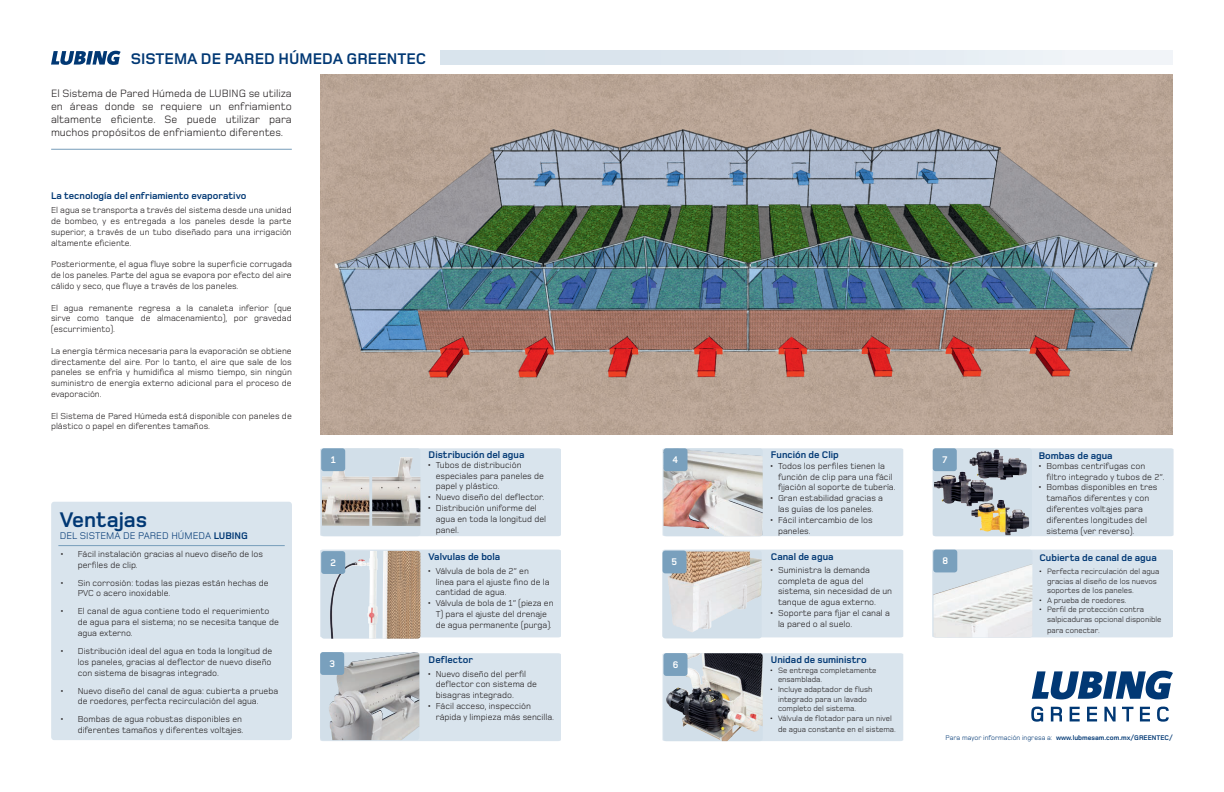
<style>
.page{position:relative;width:1224px;height:792px;background:#fff}
.page>*{position:absolute;margin:0;border:0;box-sizing:border-box;transform-origin:0 0}
.t1{font:700 22px "Foundry Monoline";color:#013874}
.t2{font:700 16px "Foundry Monoline";color:#013874}
.t3{font:11px/13.2px "Foundry Monoline";color:#231f20;text-align:justify}
.t4{font:700 10px "Foundry Monoline";color:#013874}
.t5{font:10px "Foundry Monoline";color:#013874}
.t6{font:700 10px "Foundry Monoline";color:#fff}
.t7{font:9px/10.8px "Foundry Monoline";color:#231f20}
.t8{font:8px/9.6px "Foundry Monoline";color:#231f20}
.t9{font:7px "Foundry Monoline";color:#013874}
.s1{font-weight:700}
</style>
<div class="page">
<div style="left:662px;top:448px;width:241px;height:88px;background:#d9e4ed"></div>
<div style="left:320px;top:448px;width:241px;height:88px;background:#d9e4ed"></div>
<div style="left:933px;top:448px;width:241px;height:88px;background:#d9e4ed"></div>
<div style="left:662px;top:550px;width:241px;height:87px;background:#d9e4ed"></div>
<div style="left:320px;top:550px;width:241px;height:87px;background:#d9e4ed"></div>
<div style="left:932px;top:550px;width:241px;height:87px;background:#d9e4ed"></div>
<div style="left:662px;top:653px;width:241px;height:88px;background:#d9e4ed"></div>
<div style="left:320px;top:653px;width:241px;height:88px;background:#d9e4ed"></div>
<svg style="left:441px;top:51px;width:732px;height:14px"></svg>
<svg style="left:51px;top:51px;width:70px;height:14px"></svg>
<div style="left:51px;top:502px;width:241px;height:238px;background:#d9e4ed;border-radius:3px"></div>
<hr style="left:58px;top:545px;width:227px;height:1px;background:#769dba">
<hr style="left:51px;top:149px;width:241px;height:1px;background:#769dba">
<div style="left:321px;top:448px;width:99px;height:88px;background:#d2dfe9;border-radius:3px"></div>
<img style="left:322px;top:457px;width:47px;height:69px">
<img style="left:372px;top:457px;width:48px;height:69px">
<div style="left:321px;top:448px;width:24px;height:23px;background:#79a0bd;border-radius:3px"></div>
<div style="left:321px;top:551px;width:99px;height:88px;background:#d2dfe9;border-radius:3px"></div>
<img style="left:329px;top:551px;width:91px;height:88px">
<div style="left:321px;top:551px;width:24px;height:23px;background:#79a0bd;border-radius:3px"></div>
<div style="left:320px;top:652px;width:99px;height:88px;background:#d2dfe9;border-radius:3px"></div>
<img style="left:329px;top:653px;width:90px;height:87px">
<div style="left:320px;top:652px;width:24px;height:23px;background:#79a0bd;border-radius:3px"></div>
<img style="left:664px;top:449px;width:99px;height:87px">
<div style="left:663px;top:448px;width:25px;height:23px;background:#79a0bd;border-radius:3px"></div>
<div style="left:662px;top:551px;width:100px;height:87px;background:#d2dfe9;border-radius:3px"></div>
<img style="left:668px;top:552px;width:94px;height:80px">
<div style="left:663px;top:551px;width:24px;height:22px;background:#79a0bd;border-radius:3px"></div>
<img style="left:664px;top:653px;width:99px;height:88px">
<div style="left:664px;top:653px;width:24px;height:23px;background:#79a0bd;border-radius:3px"></div>
<div style="left:933px;top:448px;width:99px;height:88px;background:#d2dfe9;border-radius:3px"></div>
<img style="left:934px;top:472px;width:59px;height:34px">
<img style="left:971px;top:500px;width:58px;height:35px">
<img style="left:970px;top:450px;width:57px;height:30px">
<div style="left:933px;top:448px;width:24px;height:23px;background:#79a0bd;border-radius:3px"></div>
<div style="left:933px;top:550px;width:99px;height:88px;background:#d2dfe9;border-radius:3px"></div>
<img style="left:933px;top:564px;width:99px;height:74px">
<div style="left:933px;top:550px;width:24px;height:22px;background:#79a0bd;border-radius:3px"></div>
<img style="left:320px;top:75px;width:853px;height:359px">
<svg style="left:1032px;top:671px;width:141px;height:28px"></svg>
<svg style="left:1031px;top:707px;width:12px;height:15px"></svg>
<svg style="left:1051px;top:707px;width:11px;height:14px"></svg>
<svg style="left:1070px;top:707px;width:10px;height:14px"></svg>
<svg style="left:1087px;top:707px;width:10px;height:14px"></svg>
<svg style="left:1104px;top:707px;width:12px;height:14px"></svg>
<svg style="left:1122px;top:707px;width:11px;height:14px"></svg>
<svg style="left:1140px;top:707px;width:10px;height:14px"></svg>
<svg style="left:1157px;top:707px;width:12px;height:15px"></svg>
<p class="t2" style="left:131px;top:50px;width:297px">SISTEMA DE PARED HÚMEDA GREENTEC</p>
<p class="t3" style="left:51px;top:86px;width:242px">El Sistema de Pared Húmeda de LUBING se utiliza en áreas donde se requiere un enfriamiento altamente eficiente. Se puede utilizar para muchos propósitos de enfriamiento diferentes.</p>
<p class="t4" style="left:51px;top:190px;width:197px">La tecnología del enfriamiento evaporativo</p>
<p class="t7" style="left:51px;top:205px;width:242px;text-align:justify">El agua se transporta a través del sistema desde una unidad de bombeo, y es entregada a los paneles desde la parte superior, a través de un tubo diseñado para una irrigación altamente eficiente.</p>
<p class="t7" style="left:51px;top:259px;width:242px;text-align:justify">Posteriormente, el agua fluye sobre la superficie corrugada de los paneles. Parte del agua se evapora por efecto del aire cálido y seco, que fluye a través de los paneles.</p>
<p class="t7" style="left:51px;top:302px;width:242px;text-align:justify">El agua remanente regresa a la canaleta inferior (que sirve como tanque de almacenamiento), por gravedad (escurrimiento).</p>
<p class="t7" style="left:51px;top:345px;width:242px;text-align:justify">La energía térmica necesaria para la evaporación se obtiene directamente del aire. Por lo tanto, el aire que sale de los paneles se enfría y humidifica al mismo tiempo, sin ningún suministro de energía externo adicional para el proceso de evaporación.</p>
<p class="t7" style="left:51px;top:410px;width:242px">El Sistema de Pared Húmeda está disponible con paneles de plástico o papel en diferentes tamaños.</p>
<p class="t1" style="left:60px;top:508px;width:89px">Ventajas</p>
<p class="t5" style="left:60px;top:530px;width:190px">DEL SISTEMA DE PARED HÚMEDA <span class="s1">LUBING</span></p>
<p class="t7" style="left:78px;top:548px;width:187px;text-indent:-18px">• Fácil instalación gracias al nuevo diseño de los perfiles de clip.</p>
<p class="t7" style="left:78px;top:577px;width:192px;text-indent:-18px">• Sin corrosión: todas las piezas están hechas de<br>PVC o acero inoxidable.</p>
<p class="t7" style="left:78px;top:606px;width:203px;text-indent:-18px">• El canal de agua contiene todo el requerimiento de agua para el sistema; no se necesita tanque de agua externo.</p>
<p class="t7" style="left:78px;top:646px;width:196px;text-align:justify;text-indent:-18px">• Distribución ideal del agua en toda la longitud de los paneles, gracias al deflector de nuevo diseño con sistema de bisagras integrado.</p>
<p class="t7" style="left:60px;top:685px;width:220px;text-align:center">• Nuevo diseño del canal de agua: cubierta a prueba de roedores, perfecta recirculación del agua.</p>
<p class="t7" style="left:60px;top:714px;width:185px;text-align:right">• Bombas de agua robustas disponibles en diferentes tamaños y diferentes voltajes.</p>
<p class="t6" style="left:331px;top:454px;width:6px">1</p>
<p class="t6" style="left:330px;top:557px;width:7px">2</p>
<p class="t6" style="left:329px;top:658px;width:7px">3</p>
<p class="t4" style="left:429px;top:449px;width:97px">Distribución del agua</p>
<p class="t4" style="left:771px;top:449px;width:69px">Función de Clip</p>
<p class="t4" style="left:1039px;top:450px;width:75px">Bombas de agua</p>
<p class="t6" style="left:942px;top:454px;width:6px">7</p>
<p class="t6" style="left:673px;top:454px;width:7px">4</p>
<p class="t7" style="left:436px;top:459px;width:110px;text-indent:-9px">• Tubos de distribución especiales para paneles de papel y plástico.</p>
<p class="t7" style="left:427px;top:492px;width:119px">• Nuevo diseño del deflector.</p>
<p class="t7" style="left:436px;top:503px;width:112px;text-indent:-9px">• Distribución uniforme del agua en toda la longitud del panel.</p>
<p class="t7" style="left:778px;top:460px;width:119px;text-indent:-9px">• Todos los perfiles tienen la función de clip para una fácil fijación al soporte de tubería.</p>
<p class="t7" style="left:769px;top:493px;width:115px;text-align:center">• Gran estabilidad gracias a las guías de los paneles.</p>
<p class="t7" style="left:778px;top:514px;width:96px;text-indent:-9px">• Fácil intercambio de los paneles.</p>
<p class="t7" style="left:1046px;top:460px;width:120px;text-indent:-9px">• Bombas centrífugas con filtro integrado y tubos de 2“.</p>
<p class="t7" style="left:1046px;top:482px;width:113px;text-indent:-9px">• Bombas disponibles en tres tamaños diferentes y con diferentes voltajes para diferentes longitudes del sistema (ver reverso).</p>
<p class="t4" style="left:429px;top:551px;width:73px">Valvulas de bola</p>
<p class="t4" style="left:771px;top:551px;width:64px">Canal de agua</p>
<p class="t4" style="left:1039px;top:552px;width:119px">Cubierta de canal de agua</p>
<p class="t6" style="left:942px;top:556px;width:7px">8</p>
<p class="t6" style="left:672px;top:557px;width:7px">5</p>
<p class="t7" style="left:778px;top:564px;width:116px;text-indent:-9px">• Suministra la demanda completa de agua del sistema, sin necesidad de un tanque de agua externo.</p>
<p class="t7" style="left:778px;top:608px;width:113px;text-indent:-9px">• Soporte para fijar el canal a la pared o al suelo.</p>
<p class="t7" style="left:436px;top:565px;width:115px;text-indent:-9px">• Válvula de bola de 2“ en<br>línea para el ajuste fino de la cantidad de agua.</p>
<p class="t7" style="left:436px;top:598px;width:119px;text-indent:-9px">• Válvula de bola de 1“ (pieza en<br>T) para el ajuste del drenaje de agua permanente (purga).</p>
<p class="t8" style="left:1047px;top:567px;width:114px;text-indent:-9px">• Perfecta recirculación del agua gracias al diseño de los nuevos soportes de los paneles.</p>
<p class="t8" style="left:1039px;top:595px;width:90px">• A prueba de roedores.</p>
<p class="t8" style="left:1047px;top:605px;width:116px;text-indent:-9px">• Perfil de protección contra salpicaduras opcional disponible</p>
<p class="t8" style="left:1047px;top:625px;width:54px">para conectar.</p>
<p class="t4" style="left:429px;top:654px;width:46px">Deflector</p>
<p class="t4" style="left:771px;top:654px;width:97px">Unidad de suministro</p>
<p class="t6" style="left:673px;top:659px;width:7px">6</p>
<p class="t8" style="left:778px;top:665px;width:100px;text-indent:-9px">• Se entrega completamente ensamblada.</p>
<p class="t8" style="left:778px;top:685px;width:96px;text-indent:-9px">• Incluye adaptador de flush integrado para un lavado completo del sistema.</p>
<p class="t8" style="left:778px;top:713px;width:119px;line-height:10.8px;text-indent:-9px">• Válvula de flotador para un nivel de agua constante en el sistema.</p>
<p class="t7" style="left:436px;top:668px;width:103px;text-indent:-9px">• Nuevo diseño del perfil deflector con sistema de bisagras integrado.</p>
<p class="t7" style="left:436px;top:701px;width:120px;text-indent:-9px">• Fácil acceso, inspección rápida y limpieza más sencilla.</p>
<p class="t9" style="left:946px;top:734px;width:229px">Para mayor información ingresa a: <span class="s1">www.lubmesam.com.mx/GREENTEC/</span></p>
</div>
